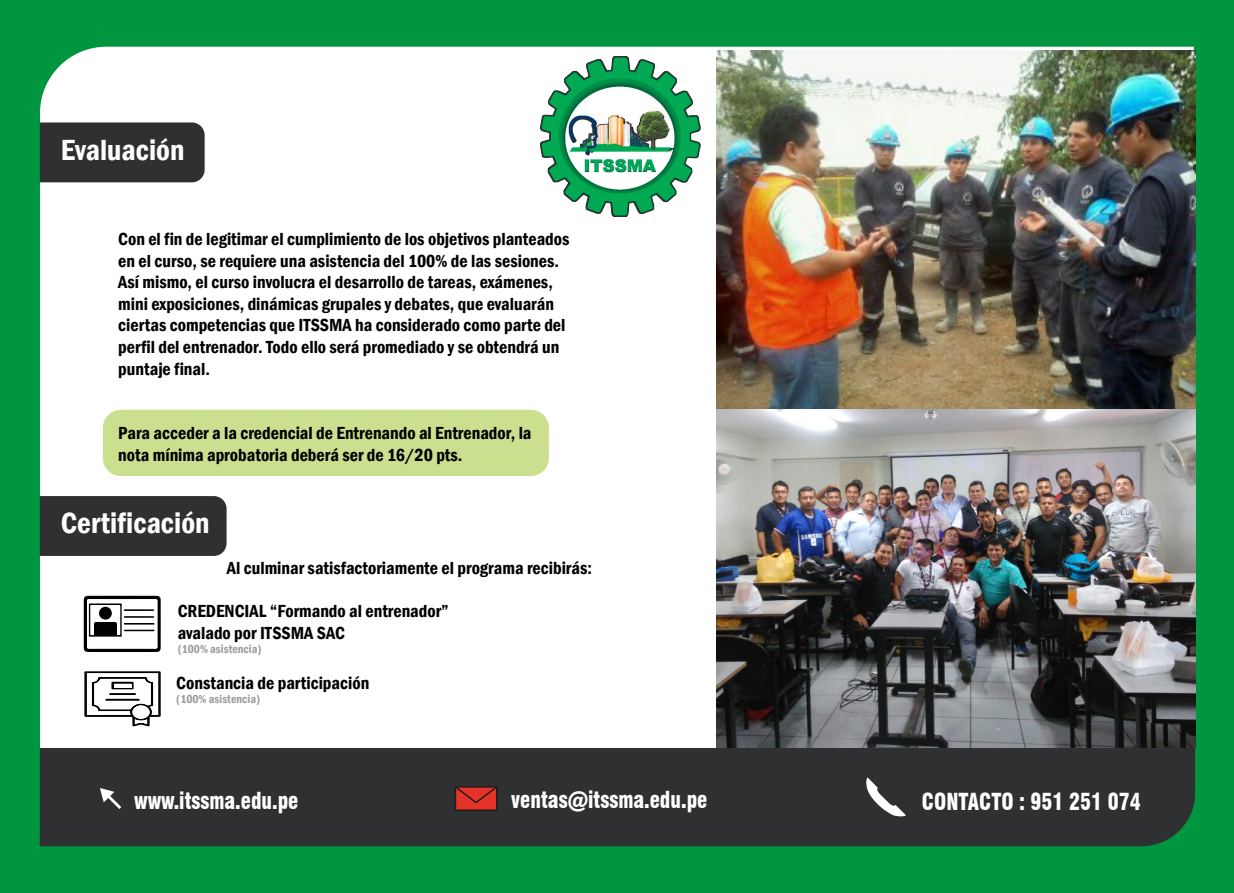
<style>
.page{position:relative;width:1234px;height:893px;background:#fff}
.page>*{position:absolute;margin:0;border:0;box-sizing:border-box;transform-origin:0 0}
.t1{font:600 condensed 30px "Franklin Gothic";color:#fff}
.t2{font:900 condensed 22.95px "Swiss 721 BT";color:#fff;scale:.89 1}
.t3{font:600 condensed 18px/21.6px "Franklin Gothic";color:#000}
.t4{font:600 condensed 12px "Franklin Gothic";color:#9d9d9c}
</style>
<div class="page">
<div style="left:0;top:0;width:1233px;height:893px;background:#009640"></div>
<div style="left:40px;top:47px;width:1153px;height:701px;background:#fff"></div>
<img style="left:716px;top:51px;width:478px;height:697px">
<div style="left:40px;top:748px;width:1154px;height:98px;background:#2f3031"></div>
<div style="left:103px;top:410px;width:445px;height:66px;background:#cae08f;border-radius:18px"></div>
<div style="left:40px;top:122px;width:164px;height:60px;background:#2f3031"></div>
<div style="left:40px;top:496px;width:186px;height:60px;background:#2f3031"></div>
<svg style="left:84px;top:596px;width:77px;height:56px;background:#a6a6a6"></svg>
<div style="left:99px;top:607px;width:13px;height:13px;background:#000;border-radius:50%"></div>
<svg style="left:84px;top:671px;width:77px;height:56px;background:#bdbdbd"></svg>
<hr style="left:114px;top:684px;width:17px;height:3px;background:#fff">
<img style="left:541px;top:56px;width:159px;height:160px">
<div style="left:454px;top:786px;width:43px;height:25px;background:#e6332a;border:2px solid #1d1d1b"></div>
<svg style="left:453px;top:785px;width:46px;height:20px"></svg>
<svg style="left:866px;top:777px;width:39px;height:39px;background:#68696a"></svg>
<svg style="left:100px;top:788px;width:21px;height:21px"></svg>
<h1 class="t1" style="left:61px;top:130px;width:125px">Evaluación</h1>
<p class="t3" style="left:118px;top:228px;width:452px">Con el fin de legitimar el cumplimiento de los objetivos planteados en el curso, se requiere una asistencia del 100% de las sesiones.<br>Así mismo, el curso involucra el desarrollo de tareas, exámenes, mini exposiciones, dinámicas grupales y debates, que evaluarán ciertas competencias que ITSSMA ha considerado como parte del perfil del entrenador. Todo ello será promediado y se obtendrá un puntaje final.</p>
<p class="t3" style="left:118px;top:422px;width:414px">Para acceder a la credencial de Entrenando al Entrenador, la nota mínima aprobatoria deberá ser de 16/20 pts.</p>
<h1 class="t1" style="left:61px;top:503px;width:150px">Certificación</h1>
<p class="t3" style="left:227px;top:557px;width:366px">Al culminar satisfactoriamente el programa recibirás:</p>
<p class="t3" style="left:178px;top:600px;width:273px">CREDENCIAL “Formando al entrenador” avalado por ITSSMA SAC</p>
<p class="t4" style="left:178px;top:641px;width:85px">(100% asistencia)</p>
<p class="t3" style="left:176px;top:672px;width:194px">Constancia de participación</p>
<p class="t4" style="left:176px;top:691px;width:85px">(100% asistencia)</p>
<p class="t2" style="left:134px;top:787px;width:186px">www.itssma.edu.pe</p>
<p class="t2" style="left:511px;top:786px;width:222px">ventas@itssma.edu.pe</p>
<p class="t2" style="left:921px;top:787px;width:247px">CONTACTO : 951 251 074</p>
</div>
